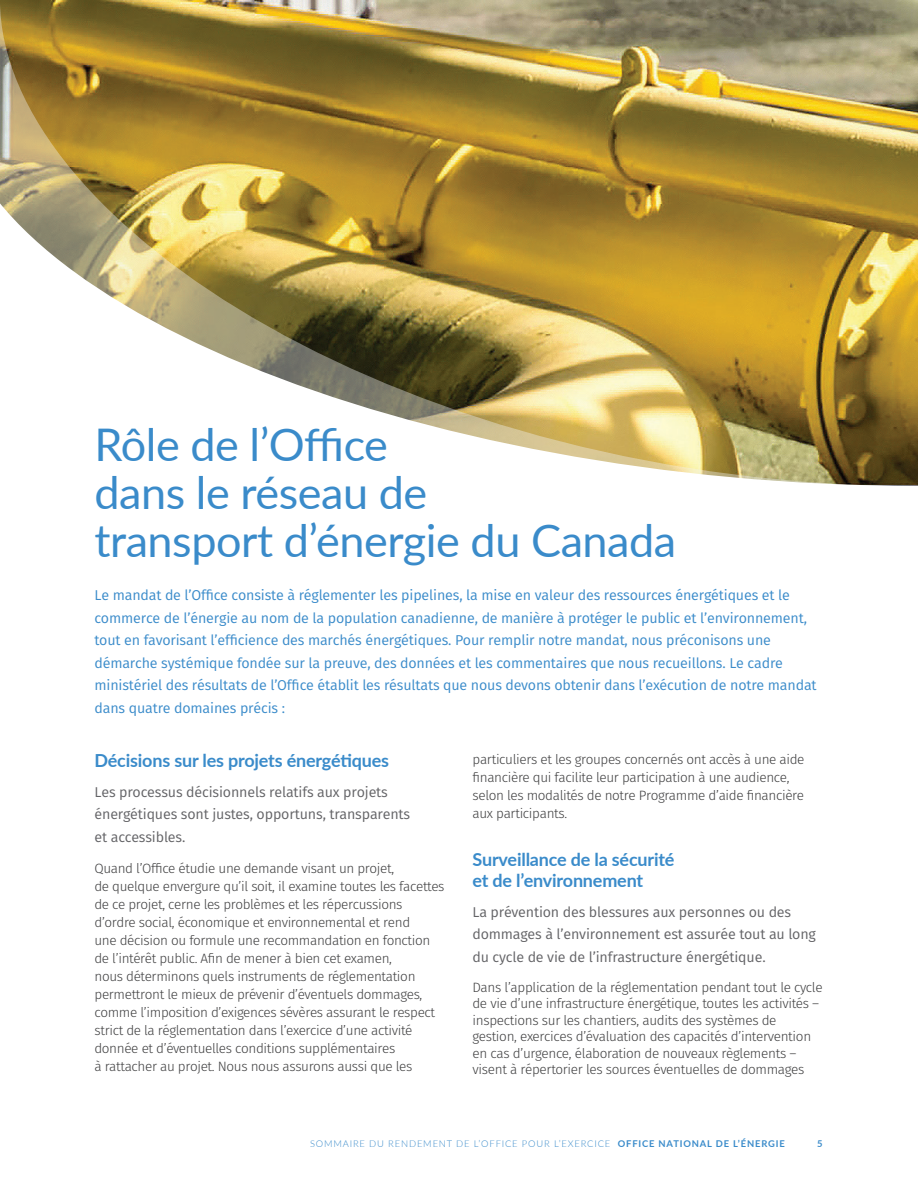
<style>
.page{position:relative;width:918px;height:1188px;background:#fff}
.page>*{position:absolute;margin:0;border:0;box-sizing:border-box;transform-origin:0 0}
.t1{font:45px/48px "Lato";letter-spacing:-.01em;color:#3a8bca}
.Subhead{font:700 18px/21px "Lato";letter-spacing:-.01em;color:#3a8bca}
.Header_Sub_head_body{font:14.25px/22.5px "Fira Sans";letter-spacing:-.01em;color:#3a8bca}
.Header_Sub_head_body-2{font:14.25px/22.5px "Fira Sans";letter-spacing:-.01em;color:#636366}
.Body_Last_Paragraph{font:300 13.5px/18px "Fira Sans";letter-spacing:-.025em;color:#3e3e3f}
.Body{font:300 13.5px/16.5px "Fira Sans";letter-spacing:-.025em;color:#3e3e3f}
.t2{font:300 9.3px "Lato";letter-spacing:.09em;color:#3a8bca}
.t3{font:700 9.3px "Lato";color:#3a8bca}
.s1{font-weight:700}
</style>
<div class="page">
<img style="left:0;top:0;width:918px;height:86px">
<img style="left:0;top:86px;width:918px;height:400px">
<p class="t1" style="left:94px;top:419px;width:583px">Rôle de l’Office<br>dans le réseau de<br>transport d’énergie du Canada</p>
<p class="Header_Sub_head_body" style="left:94px;top:585px;width:724px">Le mandat de l’Office consiste à réglementer les pipelines, la mise en valeur des ressources énergétiques et le commerce de l’énergie au nom de la population canadienne, de manière à protéger le public et l’environnement, tout en favorisant l’efficience des marchés énergétiques. Pour remplir notre mandat, nous préconisons une démarche systémique fondée sur la preuve, des données et les commentaires que nous recueillons. Le cadre ministériel des résultats de l’Office établit les résultats que nous devons obtenir dans l’exécution de notre mandat dans quatre domaines précis :</p>
<p class="Subhead" style="left:94px;top:749px;width:296px">Décisions sur les projets énergétiques</p>
<p class="Header_Sub_head_body-2" style="left:94px;top:781px;width:317px">Les processus décisionnels relatifs aux projets énergétiques sont justes, opportuns, transparents et accessibles.</p>
<p class="Body_Last_Paragraph" style="left:94px;top:860px;width:352px">Quand l’Office étudie une demande visant un projet,<br>de quelque envergure qu’il soit, il examine toutes les facettes de ce projet, cerne les problèmes et les répercussions d’ordre social, économique et environnemental et rend<br>une décision ou formule une recommandation en fonction de l’intérêt public. Afin de mener à bien cet examen,<br>nous déterminons quels instruments de réglementation permettront le mieux de prévenir d’éventuels dommages, comme l’imposition d’exigences sévères assurant le respect strict de la réglementation dans l’exercice d’une activité donnée et d’éventuelles conditions supplémentaires<br>à rattacher au projet. Nous nous assurons aussi que les</p>
<p class="Body_Last_Paragraph" style="left:472px;top:752px;width:334px">particuliers et les groupes concernés ont accès à une aide financière qui facilite leur participation à une audience, selon les modalités de notre Programme d’aide financière aux participants.</p>
<p class="Subhead" style="left:472px;top:848px;width:204px">Surveillance de la sécurité et de l’environnement</p>
<p class="Header_Sub_head_body-2" style="left:472px;top:901px;width:345px">La prévention des blessures aux personnes ou des dommages à l’environnement est assurée tout au long du cycle de vie de l’infrastructure énergétique.</p>
<p class="Body" style="left:472px;top:980px;width:352px">Dans l’application de la réglementation pendant tout le cycle de vie d’une infrastructure énergétique, toutes les activités – inspections sur les chantiers, audits des systèmes de gestion, exercices d’évaluation des capacités d’intervention en cas d’urgence, élaboration de nouveaux règlements – visent à répertorier les sources éventuelles de dommages</p>
<p class="t2" style="left:310px;top:1137px;width:476px">SOMMAIRE DU RENDEMENT DE L’OFFICE POUR L’EXERCICE <span class="s1">OFFICE NATIONAL DE L’ÉNERGIE</span></p>
<p class="t3" style="left:817px;top:1137px;width:7px">5</p>
</div>
